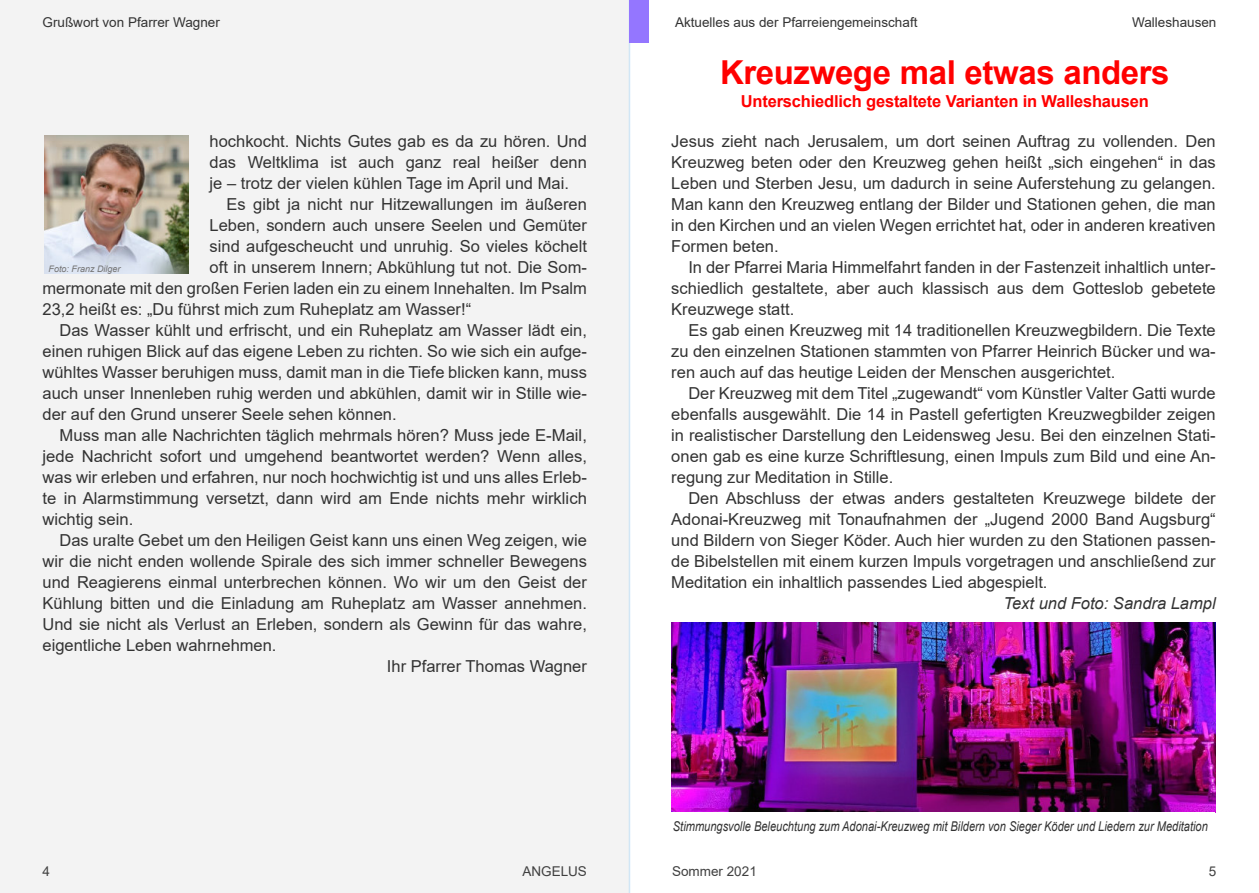
<style>
.page{position:relative;width:1259px;height:893px;background:#fff}
.page>*{position:absolute;margin:0;border:0;box-sizing:border-box;transform-origin:0 0}
.t1{font:700 33px "Arial";letter-spacing:-.01em;color:#f00}
.t2{font:16.5px/21px "Arial";color:#333;text-align:justify}
.t3{font:700 16.5px "Arial";letter-spacing:-.015em;color:#f00}
.t4{font:italic 16.5px "Arial";color:#333}
.t5{font:italic 13.5px "Arial";color:#333;scale:.82 1}
.t6{font:13.5px "Arial";color:#333}
.t7{font:13.5px "Arial";color:#404040}
.t8{font:italic 9px "Arial";color:#737373}
</style>
<div class="page">
<div style="left:0;top:0;width:630px;height:893px;background:#f3f3f3"></div>
<img style="left:44px;top:136px;width:144px;height:138px">
<img style="left:671px;top:623px;width:544px;height:189px">
<div style="left:629px;top:0;width:20px;height:43px;background:#9476ff"></div>
<p class="t6" style="left:43px;top:17px;width:179px">Grußwort von Pfarrer Wagner</p>
<p class="t6" style="left:675px;top:17px;width:244px">Aktuelles aus der Pfarreiengemeinschaft</p>
<p class="t6" style="left:1132px;top:17px;width:86px">Walleshausen</p>
<h1 class="t1" style="left:720px;top:60px;width:451px">Kreuzwege mal etwas anders</h1>
<p class="t3" style="left:741px;top:94px;width:409px">Unterschiedlich gestaltete Varianten in Walleshausen</p>
<p class="t2" style="left:671px;top:132px;width:546px">Jesus zieht nach Jerusalem, um dort seinen Auftrag zu vollenden. Den Kreuzweg beten oder den Kreuzweg gehen heißt „sich eingehen“ in das Leben und Sterben Jesu, um dadurch in seine Auferstehung zu gelangen.<br>Man kann den Kreuzweg entlang der Bilder und Stationen gehen, die man in den Kirchen und an vielen Wegen errichtet hat, oder in anderen kreativen Formen beten.</p>
<p class="t2" style="left:671px;top:258px;width:546px;text-indent:17px">In der Pfarrei Maria Himmelfahrt fanden in der Fastenzeit inhaltlich unter&shy;schiedlich gestaltete, aber auch klassisch aus dem Gotteslob gebetete Kreuzwege statt.</p>
<p class="t2" style="left:671px;top:321px;width:546px;text-indent:17px">Es gab einen Kreuzweg mit 14 traditionellen Kreuzwegbildern. Die Texte zu den einzelnen Stationen stammten von Pfarrer Heinrich Bücker und wa&shy;ren auch auf das heutige Leiden der Menschen ausgerichtet.</p>
<p class="t2" style="left:671px;top:384px;width:546px;text-indent:17px">Der Kreuzweg mit dem Titel „zugewandt“ vom Künstler Valter Gatti wurde ebenfalls ausgewählt. Die 14 in Pastell gefertigten Kreuzwegbilder zeigen in realistischer Darstellung den Leidensweg Jesu. Bei den einzelnen Stati&shy;onen gab es eine kurze Schriftlesung, einen Impuls zum Bild und eine An&shy;regung zur Meditation in Stille.</p>
<p class="t2" style="left:671px;top:489px;width:546px;text-indent:17px">Den Abschluss der etwas anders gestalteten Kreuzwege bildete der Adonai-Kreuzweg mit Tonaufnahmen der „Jugend 2000 Band Augsburg“ und Bildern von Sieger Köder. Auch hier wurden zu den Stationen passen&shy;de Bibelstellen mit einem kurzen Impuls vorgetragen und anschließend zur Meditation ein inhaltlich passendes Lied abgespielt.</p>
<p class="t4" style="left:1003px;top:597px;width:214px">Text und Foto: Sandra Lampl</p>
<p class="t2" style="left:210px;top:132px;width:379px">hochkocht. Nichts Gutes gab es da zu hören. Und das Weltklima ist auch ganz real heißer denn je – trotz der vielen kühlen Tage im April und Mai.</p>
<p class="t2" style="left:227px;top:195px;width:362px">Es gibt ja nicht nur Hitzewallungen im äußeren</p>
<p class="t2" style="left:210px;top:216px;width:379px">Leben, sondern auch unsere Seelen und Gemüter</p>
<p class="t2" style="left:210px;top:237px;width:379px">sind aufgescheucht und unruhig. So vieles köchelt</p>
<p class="t2" style="left:210px;top:258px;width:379px">oft in unserem Innern; Abkühlung tut not. Die Som-</p>
<p class="t2" style="left:43px;top:279px;width:546px">mermonate mit den großen Ferien laden ein zu einem Innehalten. Im Psalm</p>
<p class="t2" style="left:43px;top:300px;width:430px">23,2 heißt es: „Du führst mich zum Ruheplatz am Wasser!“</p>
<p class="t2" style="left:60px;top:321px;width:529px">Das Wasser kühlt und erfrischt, und ein Ruheplatz am Wasser lädt ein,</p>
<p class="t2" style="left:43px;top:342px;width:546px">einen ruhigen Blick auf das eigene Leben zu richten. So wie sich ein aufge-</p>
<p class="t2" style="left:43px;top:363px;width:546px">wühltes Wasser beruhigen muss, damit man in die Tiefe blicken kann, muss</p>
<p class="t2" style="left:43px;top:384px;width:546px">auch unser Innenleben ruhig werden und abkühlen, damit wir in Stille wie-</p>
<p class="t2" style="left:43px;top:405px;width:356px">der auf den Grund unserer Seele sehen können.</p>
<p class="t2" style="left:60px;top:426px;width:529px">Muss man alle Nachrichten täglich mehrmals hören? Muss jede E-Mail,</p>
<p class="t2" style="left:43px;top:447px;width:546px">jede Nachricht sofort und umgehend beantwortet werden? Wenn alles,</p>
<p class="t2" style="left:43px;top:468px;width:546px">was wir erleben und erfahren, nur noch hochwichtig ist und uns alles Erleb-</p>
<p class="t2" style="left:43px;top:489px;width:546px">te in Alarmstimmung versetzt, dann wird am Ende nichts mehr wirklich</p>
<p class="t2" style="left:43px;top:510px;width:92px">wichtig sein.</p>
<p class="t2" style="left:60px;top:531px;width:529px">Das uralte Gebet um den Heiligen Geist kann uns einen Weg zeigen, wie</p>
<p class="t2" style="left:43px;top:552px;width:546px">wir die nicht enden wollende Spirale des sich immer schneller Bewegens</p>
<p class="t2" style="left:43px;top:573px;width:546px">und Reagierens einmal unterbrechen können. Wo wir um den Geist der</p>
<p class="t2" style="left:43px;top:594px;width:546px">Kühlung bitten und die Einladung am Ruheplatz am Wasser annehmen.</p>
<p class="t2" style="left:43px;top:615px;width:546px">Und sie nicht als Verlust an Erleben, sondern als Gewinn für das wahre,</p>
<p class="t2" style="left:43px;top:636px;width:235px">eigentliche Leben wahrnehmen.</p>
<p class="t2" style="left:387px;top:657px;width:201px">Ihr Pfarrer Thomas Wagner</p>
<p class="t8" style="left:49px;top:265px;width:74px">Foto: Franz Dilger</p>
<p class="t5" style="left:673px;top:821px;width:654px">Stimmungsvolle Beleuchtung zum Adonai-Kreuzweg mit Bildern von Sieger Köder und Liedern zur Meditation</p>
<p class="t7" style="left:43px;top:867px;width:9px">4</p>
<p class="t7" style="left:522px;top:867px;width:66px">ANGELUS</p>
<p class="t7" style="left:672px;top:867px;width:86px">Sommer 2021</p>
<p class="t7" style="left:1209px;top:867px;width:9px">5</p>
</div>
